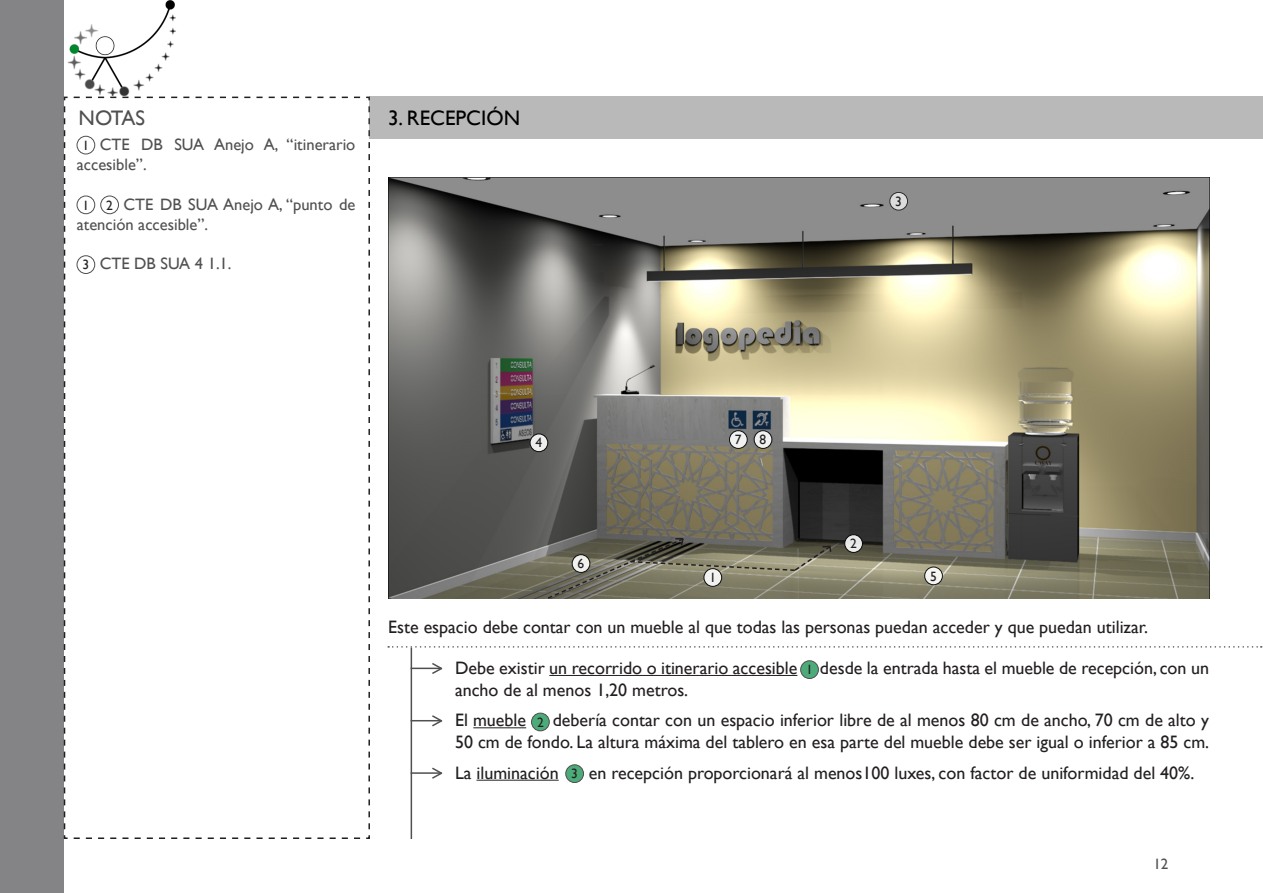
<style>
.page{position:relative;width:1263px;height:893px;background:#fff}
.page>*{position:absolute;margin:0;border:0;box-sizing:border-box;transform-origin:0 0}
.t1{font:21px "Gill Sans";color:#000}
.t2{font:21px "Gill Sans";letter-spacing:-.03em;color:#505052}
.t3{font:18px/21.6px "Gill Sans";color:#231f20}
.t4{font:16.5px/19.8px "Gill Sans";color:#505052}
.t5{font:15px "Gill Sans";color:#505052}
.t6{font:13.5px "Gill Sans";color:#231f20}
</style>
<div class="page">
<div style="left:0;top:0;width:64px;height:893px;background:#848486"></div>
<svg style="left:63px;top:96px;width:308px;height:743px"></svg>
<img style="left:67px;top:0;width:109px;height:96px">
<img style="left:388px;top:177px;width:821px;height:421px">
<div style="left:370px;top:97px;width:893px;height:42px;background:#b9b9ba"></div>
<svg style="left:388px;top:646px;width:874px;height:2px"></svg>
<hr style="left:411px;top:648px;width:1px;height:191px;background:#505052">
<hr style="left:411px;top:668px;width:30px;height:1px;background:#505052">
<hr style="left:411px;top:720px;width:30px;height:1px;background:#505052">
<hr style="left:411px;top:772px;width:30px;height:2px;background:#505052">
<hr style="left:549px;top:675px;width:248px;height:1px;background:#231f20">
<hr style="left:473px;top:727px;width:53px;height:1px;background:#231f20">
<hr style="left:476px;top:780px;width:83px;height:1px;background:#231f20">
<svg style="left:430px;top:663px;width:13px;height:11px"></svg>
<svg style="left:430px;top:715px;width:13px;height:12px"></svg>
<svg style="left:430px;top:767px;width:13px;height:12px"></svg>
<div style="left:801px;top:661px;width:17px;height:17px;background:#4dab79;border-radius:50%"></div>
<div style="left:800px;top:661px;width:19px;height:18px;border:1px solid #000;border-radius:50%"></div>
<svg style="left:531px;top:713px;width:18px;height:18px"></svg>
<div style="left:531px;top:713px;width:18px;height:18px;border:1px solid #000;border-radius:50%"></div>
<div style="left:566px;top:765px;width:17px;height:17px;background:#4dab79;border-radius:50%"></div>
<div style="left:566px;top:765px;width:18px;height:18px;border:1px solid #000;border-radius:50%"></div>
<div style="left:77px;top:256px;width:18px;height:17px;background:#fff;border-radius:50%"></div>
<div style="left:77px;top:256px;width:18px;height:18px;border:1px solid #000;border-radius:50%"></div>
<div style="left:77px;top:136px;width:18px;height:18px;background:#fff;border-radius:50%"></div>
<div style="left:77px;top:136px;width:18px;height:18px;border:1px solid #000;border-radius:50%"></div>
<div style="left:77px;top:196px;width:18px;height:18px;background:#fff;border-radius:50%"></div>
<div style="left:77px;top:196px;width:18px;height:18px;border:1px solid #000;border-radius:50%"></div>
<div style="left:101px;top:196px;width:17px;height:18px;background:#fff;border-radius:50%"></div>
<div style="left:101px;top:196px;width:18px;height:18px;border:1px solid #000;border-radius:50%"></div>
<svg style="left:530px;top:434px;width:18px;height:18px"></svg>
<div style="left:530px;top:434px;width:18px;height:18px;border:1px solid #000;border-radius:50%"></div>
<svg style="left:729px;top:431px;width:18px;height:17px"></svg>
<div style="left:729px;top:430px;width:18px;height:19px;border:1px solid #000;border-radius:50%"></div>
<svg style="left:754px;top:431px;width:18px;height:17px"></svg>
<div style="left:754px;top:430px;width:18px;height:19px;border:1px solid #000;border-radius:50%"></div>
<svg style="left:845px;top:535px;width:17px;height:17px"></svg>
<div style="left:844px;top:534px;width:19px;height:19px;border:1px solid #000;border-radius:50%"></div>
<svg style="left:925px;top:567px;width:17px;height:18px"></svg>
<div style="left:924px;top:567px;width:18px;height:18px;border:1px solid #000;border-radius:50%"></div>
<div style="left:890px;top:192px;width:17px;height:18px;background:#dcdcdc;border-radius:50%"></div>
<div style="left:890px;top:192px;width:18px;height:18px;border:1px solid #000;border-radius:50%"></div>
<svg style="left:546px;top:537px;width:286px;height:62px;background:#767463"></svg>
<p class="t2" style="left:79px;top:105px;width:68px">NOTAS</p>
<p class="t4" style="left:77px;top:135px;width:280px;text-indent:23px">CTE DB SUA Anejo A, “itinerario accesible”.</p>
<p class="t4" style="left:77px;top:195px;width:280px;text-indent:47px">CTE DB SUA Anejo A, “punto de atención accesible”.</p>
<p class="t4" style="left:100px;top:254px;width:133px">CTE DB SUA 4 1.1.</p>
<p class="t6" style="left:83px;top:137px;width:8px">1</p>
<p class="t6" style="left:83px;top:197px;width:8px">1</p>
<p class="t6" style="left:106px;top:197px;width:8px">2</p>
<p class="t6" style="left:83px;top:257px;width:8px">3</p>
<p class="t1" style="left:388px;top:106px;width:133px">3. RECEPCIÓN</p>
<p class="t6" style="left:895px;top:194px;width:8px">3</p>
<p class="t6" style="left:535px;top:435px;width:8px">4</p>
<p class="t6" style="left:735px;top:432px;width:8px">7</p>
<p class="t6" style="left:760px;top:432px;width:8px">8</p>
<p class="t6" style="left:578px;top:556px;width:8px">6</p>
<p class="t6" style="left:850px;top:536px;width:8px">2</p>
<p class="t6" style="left:709px;top:570px;width:8px">1</p>
<p class="t6" style="left:930px;top:568px;width:8px">5</p>
<p class="t3" style="left:388px;top:617px;width:761px">Este espacio debe contar con un mueble al que todas las personas puedan acceder y que puedan utilizar.</p>
<p class="t3" style="left:455px;top:658px;width:755px">Debe existir un recorrido o itinerario accesible desde la entrada hasta el mueble de recepción, con un ancho de al menos 1,20 metros.</p>
<p class="t3" style="left:455px;top:710px;width:73px">El mueble</p>
<p class="t6" style="left:806px;top:662px;width:8px">1</p>
<p class="t3" style="left:455px;top:710px;width:756px;text-align:right">debería contar con un espacio inferior libre de al menos 80 cm de ancho, 70 cm de alto y<br>50 cm de fondo. La altura máxima del tablero en esa parte del mueble debe ser igual o inferior a 85 cm.</p>
<p class="t3" style="left:455px;top:762px;width:105px">La iluminación</p>
<p class="t3" style="left:589px;top:762px;width:607px">en recepción proporcionará al menos100 luxes, con factor de uniformidad del 40%.</p>
<p class="t6" style="left:537px;top:714px;width:8px">2</p>
<p class="t6" style="left:571px;top:766px;width:8px">3</p>
<p class="t5" style="left:1153px;top:855px;width:16px">12</p>
</div>
